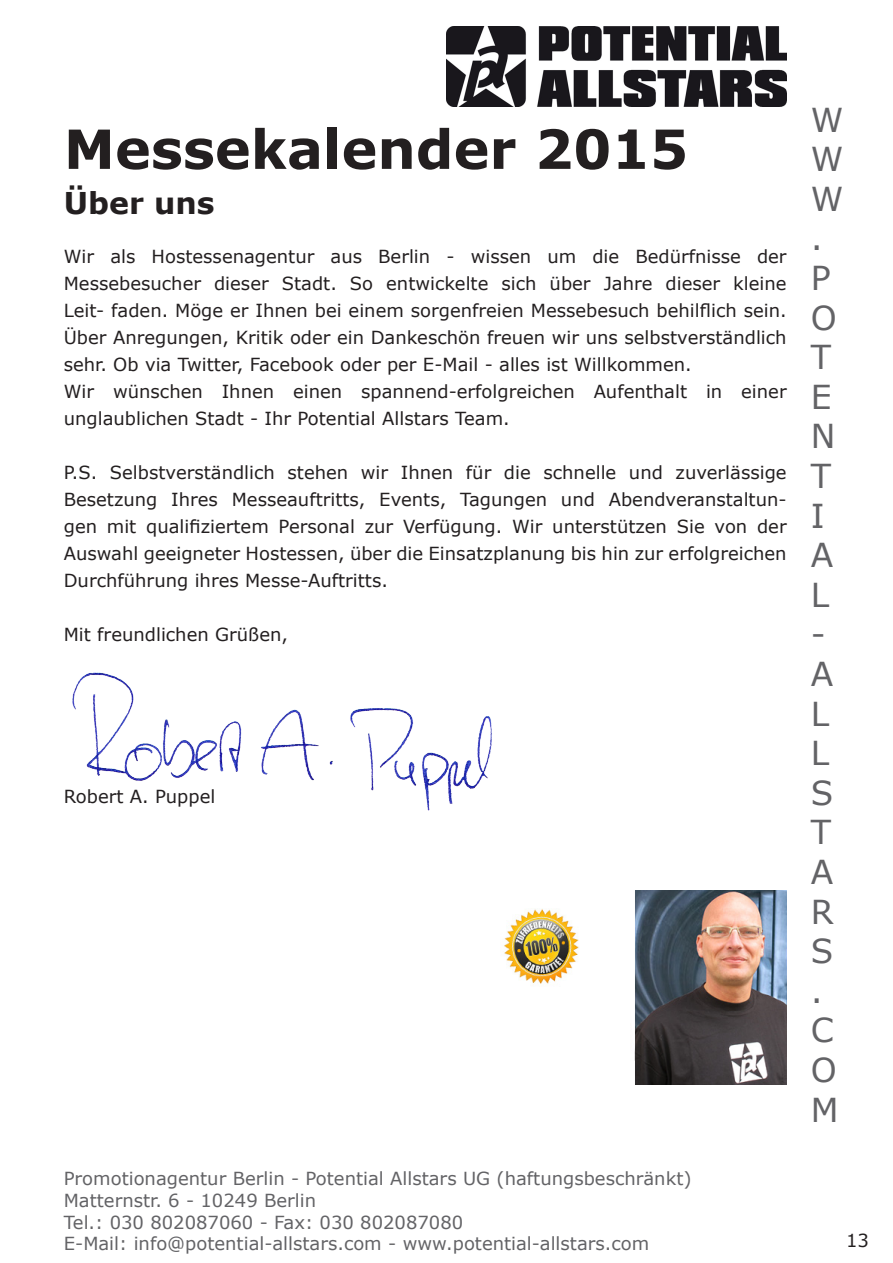
<style>
.page{position:relative;width:893px;height:1263px;background:#fff}
.page>*{position:absolute;margin:0;border:0;box-sizing:border-box;transform-origin:0 0}
.t1{font:700 54px "Verdana";color:#231f20}
.t2{font:33px "Verdana";color:#636366}
.t3{font:700 30px "Verdana";color:#231f20}
.t4{font:18px/27px "Verdana";color:#231f20;text-align:justify}
.t5{font:18px "Verdana";color:#636366}
</style>
<div class="page">
<img style="left:446px;top:27px;width:341px;height:79px">
<img style="left:72px;top:672px;width:420px;height:139px">
<img style="left:503px;top:891px;width:284px;height:193px">
<div style="left:415px;top:988px;width:214px;height:171px;background:#fff"></div>
<p class="t1" style="left:64px;top:115px;width:626px">Messekalender 2015</p>
<p class="t3" style="left:64px;top:184px;width:152px">Über uns</p>
<p class="t4" style="left:64px;top:243px;width:724px">Wir als Hostessenagentur aus Berlin - wissen um die Bedürfnisse der Messebesucher dieser Stadt. So entwickelte sich über Jahre dieser kleine Leit- faden. Möge er Ihnen bei einem sorgenfreien Messebesuch behilflich sein.<br>Über Anregungen, Kritik oder ein Dankeschön freuen wir uns selbstverständlich sehr. Ob via Twitter, Facebook oder per E-Mail - alles ist Willkommen.</p>
<p class="t4" style="left:64px;top:378px;width:724px">Wir wünschen Ihnen einen spannend-erfolgreichen Aufenthalt in einer unglaublichen Stadt - Ihr Potential Allstars Team.</p>
<p class="t4" style="left:64px;top:459px;width:724px">P.S. Selbstverständlich stehen wir Ihnen für die schnelle und zuverlässige Besetzung Ihres Messeauftritts, Events, Tagungen und Abendveranstaltun&shy;gen mit qualifiziertem Personal zur Verfügung. Wir unterstützen Sie von der Auswahl geeigneter Hostessen, über die Einsatzplanung bis hin zur erfolgreichen Durchführung ihres Messe-Auftritts.</p>
<p class="t4" style="left:64px;top:621px;width:226px">Mit freundlichen Grüßen,</p>
<p class="t4" style="left:64px;top:783px;width:153px">Robert A. Puppel</p>
<p class="t5" style="left:64px;top:1166px;width:629px">Promotionagentur Berlin - Potential Allstars UG (haftungsbeschränkt)</p>
<p class="t5" style="left:64px;top:1188px;width:254px">Matternstr. 6 - 10249 Berlin</p>
<p class="t5" style="left:64px;top:1209px;width:401px">Tel.: 030 802087060 - Fax: 030 802087080</p>
<p class="t5" style="left:64px;top:1231px;width:587px">E-Mail: info@potential-allstars.com - www.potential-allstars.com</p>
<p class="t2" style="left:811px;top:97px;width:34px">W</p>
<p class="t2" style="left:811px;top:136px;width:34px">W</p>
<p class="t2" style="left:811px;top:176px;width:34px">W</p>
<p class="t2" style="left:811px;top:216px;width:14px">.</p>
<p class="t2" style="left:811px;top:255px;width:21px">P</p>
<p class="t2" style="left:811px;top:295px;width:27px">O</p>
<p class="t2" style="left:811px;top:334px;width:22px">T</p>
<p class="t2" style="left:811px;top:374px;width:22px">E</p>
<p class="t2" style="left:811px;top:414px;width:26px">N</p>
<p class="t2" style="left:811px;top:453px;width:22px">T</p>
<p class="t2" style="left:811px;top:493px;width:15px">I</p>
<p class="t2" style="left:811px;top:532px;width:24px">A</p>
<p class="t2" style="left:811px;top:572px;width:20px">L</p>
<p class="t2" style="left:811px;top:612px;width:16px">-</p>
<p class="t2" style="left:811px;top:651px;width:24px">A</p>
<p class="t2" style="left:811px;top:691px;width:20px">L</p>
<p class="t2" style="left:811px;top:730px;width:20px">L</p>
<p class="t2" style="left:811px;top:770px;width:24px">S</p>
<p class="t2" style="left:811px;top:810px;width:22px">T</p>
<p class="t2" style="left:811px;top:849px;width:24px">A</p>
<p class="t2" style="left:811px;top:889px;width:24px">R</p>
<p class="t2" style="left:811px;top:928px;width:24px">S</p>
<p class="t2" style="left:811px;top:968px;width:14px">.</p>
<p class="t2" style="left:811px;top:1008px;width:25px">C</p>
<p class="t2" style="left:811px;top:1047px;width:27px">O</p>
<p class="t2" style="left:811px;top:1087px;width:29px">M</p>
<p class="t4" style="left:846px;top:1227px;width:24px">13</p>
</div>
